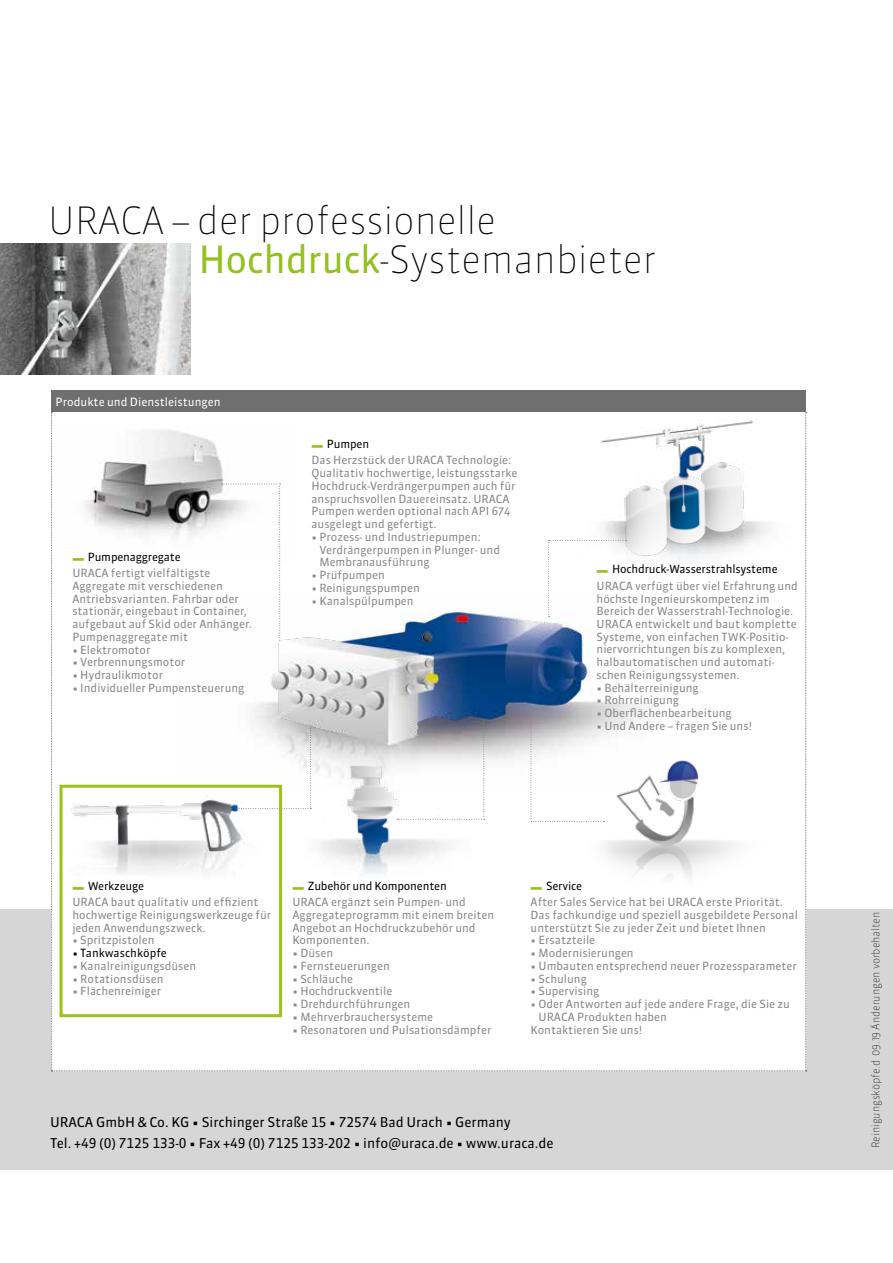
<style>
.page{position:relative;width:893px;height:1263px;background:#fff}
.page>*{position:absolute;margin:0;border:0;box-sizing:border-box;transform-origin:0 0}
.t1{font:100 37.5px/39px "Sanuk OT";letter-spacing:-.015em;color:#000}
.t2{font:13.5px/21px "Sanuk OT";letter-spacing:-.005em;color:#000}
.t3{font:11.4px "Sanuk OT";color:#fff}
.t4{font:11.25px/12.8px "Sanuk OT";color:#878787}
.t5{font:11.25px "Sanuk OT";color:#000}
.t6{font:100 10.5px "Sanuk OT";letter-spacing:-.01em;color:#000}
.s1{font-weight:400;color:#95c11f}
.s2{font-family:"Sanuk Pro";font-weight:700;font-size:21px;color:#95c11f}
.s3{color:#000}
</style>
<div class="page">
<img style="left:0;top:243px;width:190px;height:131px">
<div style="left:0;top:909px;width:893px;height:260px;background:#d6d6d6"></div>
<div style="left:51px;top:391px;width:755px;height:21px;background:#706f6f"></div>
<svg style="left:51px;top:412px;width:756px;height:659px"></svg>
<img style="left:561px;top:747px;width:219px;height:181px">
<img style="left:265px;top:609px;width:331px;height:125px">
<div style="left:60px;top:785px;width:222px;height:232px;border:3px solid #9cc11a"></div>
<h1 class="t1" style="left:199px;top:201px;width:459px;text-indent:-151px">URACA – der professionelle<br><span class="s1">Hochdruck</span>-Systemanbieter</h1>
<p class="t3" style="left:56px;top:394px;width:167px">Produkte und Dienstleistungen</p>
<p class="t4" style="left:72px;top:548px;width:140px;line-height:16.5px"><span class="s2">—</span> <span class="s3">Pumpenaggregate<br></span>URACA fertigt vielfältigste</p>
<p class="t4" style="left:72px;top:579px;width:181px">Aggregate mit verschiedenen<br>Antriebsvarianten. Fahrbar oder stationär, eingebaut in Container, aufgebaut auf Skid oder Anhänger.<br>Pumpenaggregate mit</p>
<p class="t4" style="left:72px;top:643px;width:80px">• Elektromotor</p>
<p class="t4" style="left:72px;top:656px;width:114px">• Verbrennungsmotor</p>
<p class="t4" style="left:72px;top:669px;width:92px">• Hydraulikmotor</p>
<p class="t4" style="left:72px;top:681px;width:174px">• Individueller Pumpensteuerung</p>
<p class="t4" style="left:311px;top:435px;width:201px;line-height:16.5px"><span class="s2">—</span> <span class="s3">Pumpen<br></span>Das Herzstück der URACA Technologie:</p>
<p class="t4" style="left:311px;top:467px;width:207px">Qualitativ hochwertige, leistungsstarke Hochdruck-Verdrängerpumpen auch für anspruchsvollen Dauereinsatz. URACA Pumpen werden optional nach API 674 ausgelegt und gefertigt.</p>
<p class="t4" style="left:319px;top:530px;width:182px;text-indent:-8px">• Prozess- und Industriepumpen:<br>Verdrängerpumpen in Plunger- und<br>Membranausführung</p>
<p class="t4" style="left:311px;top:569px;width:75px">• Prüfpumpen</p>
<p class="t4" style="left:311px;top:581px;width:110px">• Reinigungspumpen</p>
<p class="t4" style="left:311px;top:594px;width:104px">• Kanalspülpumpen</p>
<p class="t4" style="left:597px;top:561px;width:203px;line-height:16.5px"><span class="s2">—</span> <span class="s3">Hochdruck-Wasserstrahlsysteme<br></span>URACA verfügt über viel Erfahrung und</p>
<p class="t4" style="left:597px;top:592px;width:202px">höchste Ingenieurskompetenz im Bereich der Wasserstrahl-Technologie.<br>URACA entwickelt und baut komplette Systeme, von einfachen TWK-Positio&shy;niervorrichtungen bis zu komplexen, halbautomatischen und automati&shy;schen Reinigungssystemen.</p>
<p class="t4" style="left:597px;top:681px;width:104px">• Behälterreinigung</p>
<p class="t4" style="left:597px;top:694px;width:84px">• Rohrreinigung</p>
<p class="t4" style="left:597px;top:707px;width:137px">• Oberflächenbearbeitung</p>
<p class="t4" style="left:597px;top:719px;width:157px">• Und Andere – fragen Sie uns!</p>
<p class="t4" style="left:72px;top:877px;width:188px;line-height:16.5px"><span class="s2">—</span> <span class="s3">Werkzeuge<br></span>URACA baut qualitativ und effizient</p>
<p class="t4" style="left:72px;top:908px;width:200px">hochwertige Reinigungswerkzeuge für jeden Anwendungszweck.</p>
<p class="t4" style="left:72px;top:934px;width:84px">• Spritzpistolen</p>
<p class="t5" style="left:72px;top:946px;width:96px">• Tankwaschköpfe</p>
<p class="t4" style="left:72px;top:959px;width:125px">• Kanalreinigungsdüsen</p>
<p class="t4" style="left:72px;top:972px;width:93px">• Rotationsdüsen</p>
<p class="t4" style="left:72px;top:985px;width:90px">• Flächenreiniger</p>
<p class="t4" style="left:292px;top:877px;width:175px;line-height:16.5px"><span class="s2">—</span> <span class="s3">Zubehör und Komponenten<br></span>URACA ergänzt sein Pumpen- und</p>
<p class="t4" style="left:292px;top:908px;width:203px">Aggregateprogramm mit einem breiten<br>Angebot an Hochdruckzubehör und<br>Komponenten.</p>
<p class="t4" style="left:292px;top:947px;width:42px">• Düsen</p>
<p class="t4" style="left:292px;top:959px;width:99px">• Fernsteuerungen</p>
<p class="t4" style="left:292px;top:972px;width:62px">• Schläuche</p>
<p class="t4" style="left:292px;top:985px;width:101px">• Hochdruckventile</p>
<p class="t4" style="left:292px;top:998px;width:119px">• Drehdurchführungen</p>
<p class="t4" style="left:292px;top:1010px;width:142px">• Mehrverbrauchersysteme</p>
<p class="t4" style="left:292px;top:1023px;width:200px">• Resonatoren und Pulsationsdämpfer</p>
<p class="t4" style="left:531px;top:877px;width:254px;line-height:16.5px"><span class="s2">—</span> <span class="s3">Service<br></span>After Sales Service hat bei URACA erste Priorität.</p>
<p class="t4" style="left:531px;top:908px;width:269px">Das fachkundige und speziell ausgebildete Personal unterstützt Sie zu jeder Zeit und bietet Ihnen</p>
<p class="t4" style="left:531px;top:934px;width:66px">• Ersatzteile</p>
<p class="t4" style="left:531px;top:947px;width:105px">• Modernisierungen</p>
<p class="t4" style="left:531px;top:959px;width:268px">• Umbauten entsprechend neuer Prozessparameter</p>
<p class="t4" style="left:531px;top:972px;width:58px">• Schulung</p>
<p class="t4" style="left:531px;top:985px;width:70px">• Supervising</p>
<p class="t4" style="left:531px;top:998px;width:261px">• Oder Antworten auf jede andere Frage, die Sie zu</p>
<p class="t4" style="left:539px;top:1010px;width:130px">URACA Produkten haben</p>
<p class="t4" style="left:531px;top:1023px;width:113px">Kontaktieren Sie uns!</p>
<p class="t2" style="left:50px;top:1111px;width:505px">URACA GmbH &amp; Co. KG • Sirchinger Straße 15 • 72574 Bad Urach • Germany<br>Tel. +49 (0) 7125 133-0 • Fax +49 (0) 7125 133-202 • info@uraca.de • www.uraca.de</p>
<p class="t6" style="left:869px;top:1148px;width:238px;rotate:-90deg">Reinigungsköpfe.d 09.19 Änderungen vorbehalten</p>
</div>
